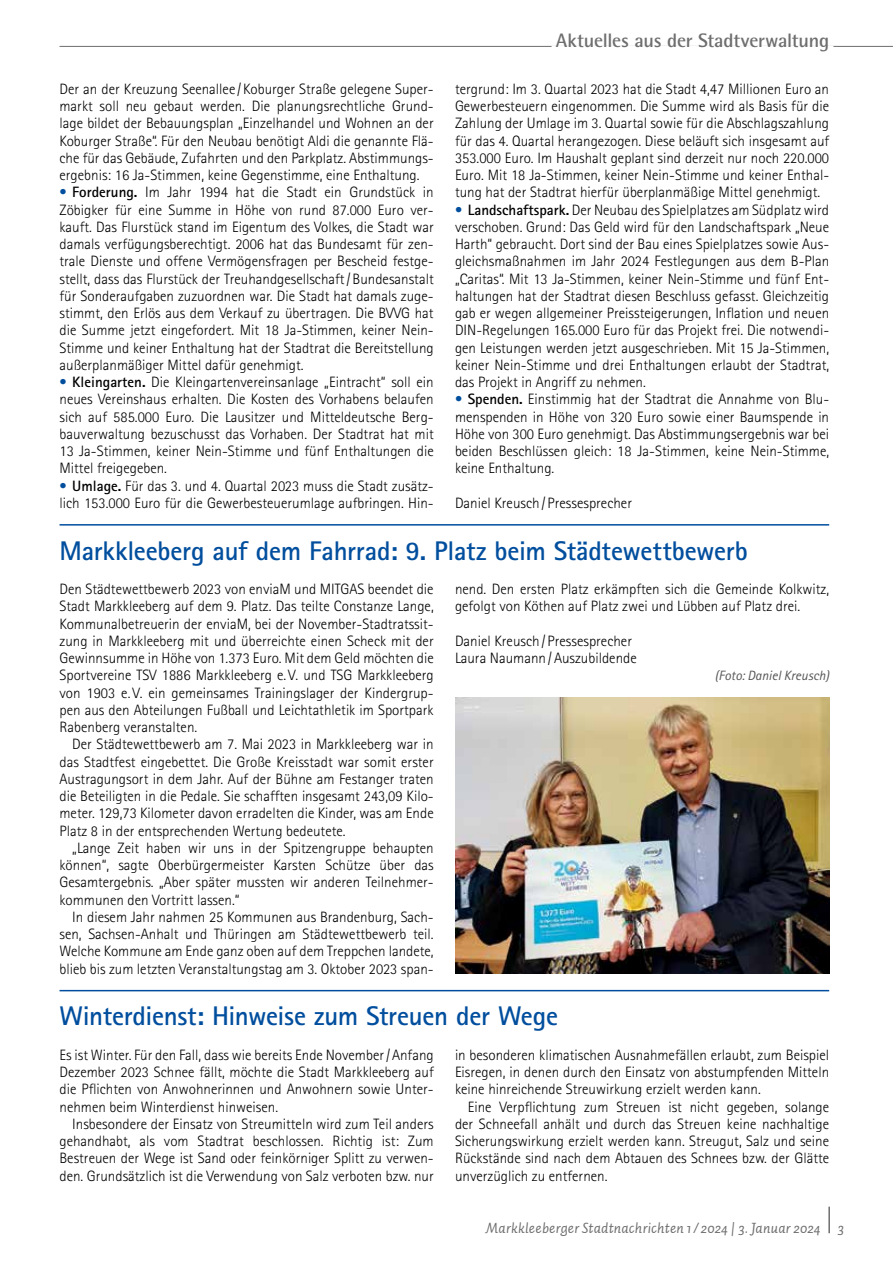
<style>
.page{position:relative;width:893px;height:1263px;background:#fff}
.page>*{position:absolute;margin:0;border:0;box-sizing:border-box;transform-origin:0 0}
.t1{font:700 27px "Rotis Sans Serif Std";letter-spacing:-.01em;color:#004e9e}
.t2{font:700 19.5px "Rotis Semi Sans Std";letter-spacing:-.01em;color:#6e6e6e}
.t3{font:300 15px/17.2px "Rotis Sans Serif Std";color:#000;text-align:justify}
.t4{font:italic 15px "Auto 2";letter-spacing:.01em;color:#6e6e6e}
.t5{font:italic 13.5px "Rotis Sans Serif Std";color:#565655}
.s1{color:#004e9e}
.s2{font-weight:700}
</style>
<div class="page">
<hr style="left:828px;top:1206px;width:2px;height:27px;background:#6e6e6e">
<hr style="left:60px;top:46px;width:833px;height:1px;background:#6e6e6e">
<hr style="left:552px;top:46px;width:281px;height:1px;background:#fff">
<hr style="left:60px;top:524px;width:769px;height:2px;background:#004e9e">
<img style="left:455px;top:698px;width:374px;height:276px">
<hr style="left:60px;top:990px;width:769px;height:1px;background:#004e9e">
<p class="t3" style="left:60px;top:80px;width:376px">Der an der Kreuzung Seenallee / Koburger Straße gelegene Super&shy;markt soll neu gebaut werden. Die planungsrechtliche Grund&shy;lage bildet der Bebauungsplan „Einzelhandel und Wohnen an der Koburger Straße“. Für den Neubau benötigt Aldi die genannte Flä&shy;che für das Gebäude, Zufahrten und den Parkplatz. Abstimmungs&shy;ergebnis: 16 Ja-Stimmen, keine Gegenstimme, eine Enthaltung.</p>
<p class="t3" style="left:60px;top:184px;width:376px"><span class="s1">•</span> <span class="s2">Forderung.</span> Im Jahr 1994 hat die Stadt ein Grundstück in Zöbigker für eine Summe in Höhe von rund 87.000 Euro ver&shy;kauft. Das Flurstück stand im Eigentum des Volkes, die Stadt war damals verfügungsberechtigt. 2006 hat das Bundesamt für zen&shy;trale Dienste und offene Vermögensfragen per Bescheid festge&shy;stellt, dass das Flurstück der Treuhandgesellschaft/Bundesanstalt für Sonderaufgaben zuzuordnen war. Die Stadt hat damals zuge&shy;stimmt, den Erlös aus dem Verkauf zu übertragen. Die BVVG hat die Summe jetzt eingefordert. Mit 18 Ja-Stimmen, keiner Nein-Stimme und keiner Enthaltung hat der Stadtrat die Bereitstellung außerplanmäßiger Mittel dafür genehmigt.</p>
<p class="t3" style="left:60px;top:373px;width:376px"><span class="s1">•</span> <span class="s2">Kleingarten.</span> Die Kleingartenvereinsanlage „Eintracht“ soll ein neues Vereinshaus erhalten. Die Kosten des Vorhabens belaufen sich auf 585.000 Euro. Die Lausitzer und Mitteldeutsche Berg&shy;bauverwaltung bezuschusst das Vorhaben. Der Stadtrat hat mit 13 Ja-Stimmen, keiner Nein-Stimme und fünf Enthaltungen die Mittel freigegeben.</p>
<p class="t3" style="left:60px;top:477px;width:376px"><span class="s1">•</span> <span class="s2">Umlage.</span> Für das 3. und 4. Quartal 2023 muss die Stadt zusätz&shy;lich 153.000 Euro für die Gewerbesteuerumlage aufbringen. Hin-</p>
<h2 class="t2" style="left:556px;top:28px;width:275px">Aktuelles aus der Stadtverwaltung</h2>
<p class="t3" style="left:455px;top:80px;width:376px">tergrund: Im 3. Quartal 2023 hat die Stadt 4,47 Millionen Euro an Gewerbesteuern eingenommen. Die Summe wird als Basis für die Zahlung der Umlage im 3. Quartal sowie für die Abschlagszahlung für das 4. Quartal herangezogen. Diese beläuft sich insgesamt auf 353.000 Euro. Im Haushalt geplant sind derzeit nur noch 220.000<br>Euro. Mit 18 Ja-Stimmen, keiner Nein-Stimme und keiner Enthal&shy;tung hat der Stadtrat hierfür überplanmäßige Mittel genehmigt.</p>
<p class="t3" style="left:455px;top:201px;width:376px"><span class="s1">•</span> <span class="s2">Landschaftspark.</span> Der Neubau des Spielplatzes am Südplatz wird verschoben. Grund: Das Geld wird für den Landschaftspark „Neue Harth“ gebraucht. Dort sind der Bau eines Spielplatzes sowie Aus&shy;gleichsmaßnahmen im Jahr 2024 Festlegungen aus dem B-Plan „Caritas“. Mit 13 Ja-Stimmen, keiner Nein-Stimme und fünf Ent&shy;haltungen hat der Stadtrat diesen Beschluss gefasst. Gleichzeitig gab er wegen allgemeiner Preissteigerungen, Inflation und neuen DIN-Regelungen 165.000 Euro für das Projekt frei. Die notwendi&shy;gen Leistungen werden jetzt ausgeschrieben. Mit 15 Ja-Stimmen, keiner Nein-Stimme und drei Enthaltungen erlaubt der Stadtrat, das Projekt in Angriff zu nehmen.</p>
<p class="t3" style="left:455px;top:391px;width:376px"><span class="s1">•</span> <span class="s2">Spenden.</span> Einstimmig hat der Stadtrat die Annahme von Blu&shy;menspenden in Höhe von 320 Euro sowie einer Baumspende in Höhe von 300 Euro genehmigt. Das Abstimmungsergebnis war bei beiden Beschlüssen gleich: 18 Ja-Stimmen, keine Nein-Stimme, keine Enthaltung.</p>
<p class="t3" style="left:455px;top:494px;width:179px">Daniel Kreusch / Pressesprecher</p>
<h1 class="t1" style="left:60px;top:533px;width:690px">Markkleeberg auf dem Fahrrad: 9. Platz beim Städtewettbewerb</h1>
<p class="t3" style="left:60px;top:580px;width:376px">Den Städtewettbewerb 2023 von enviaM und MITGAS beendet die Stadt Markkleeberg auf dem 9. Platz. Das teilte Constanze Lange, Kommunalbetreuerin der enviaM, bei der November-Stadtratssit&shy;zung in Markkleeberg mit und überreichte einen Scheck mit der Gewinnsumme in Höhe von 1.373 Euro. Mit dem Geld möchten die Sportvereine TSV 1886 Markkleeberg e.V. und TSG Markkleeberg von 1903 e. V. ein gemeinsames Trainingslager der Kindergrup&shy;pen aus den Abteilungen Fußball und Leichtathletik im Sportpark Rabenberg veranstalten.</p>
<p class="t3" style="left:60px;top:736px;width:376px;text-indent:13px">Der Städtewettbewerb am 7. Mai 2023 in Markkleeberg war in das Stadtfest eingebettet. Die Große Kreisstadt war somit erster Austragungsort in dem Jahr. Auf der Bühne am Festanger traten die Beteiligten in die Pedale. Sie schafften insgesamt 243,09 Kilo&shy;meter. 129,73 Kilometer davon erradelten die Kinder, was am Ende Platz 8 in der entsprechenden Wertung bedeutete.</p>
<p class="t3" style="left:60px;top:839px;width:376px;text-indent:13px">„Lange Zeit haben wir uns in der Spitzengruppe behaupten können“, sagte Oberbürgermeister Karsten Schütze über das Gesamtergebnis. „Aber später mussten wir anderen Teilnehmer&shy;kommunen den Vortritt lassen.“</p>
<p class="t3" style="left:60px;top:908px;width:376px;text-indent:13px">In diesem Jahr nahmen 25 Kommunen aus Brandenburg, Sach&shy;sen, Sachsen-Anhalt und Thüringen am Städtewettbewerb teil.<br>Welche Kommune am Ende ganz oben auf dem Treppchen landete, blieb bis zum letzten Veranstaltungstag am 3. Oktober 2023 span-</p>
<p class="t3" style="left:455px;top:580px;width:376px">nend. Den ersten Platz erkämpften sich die Gemeinde Kolkwitz, gefolgt von Köthen auf Platz zwei und Lübben auf Platz drei.</p>
<p class="t3" style="left:455px;top:632px;width:183px">Daniel Kreusch / Pressesprecher<br>Laura Naumann /Auszubildende</p>
<p class="t5" style="left:715px;top:668px;width:116px">(Foto: Daniel Kreusch)</p>
<h1 class="t1" style="left:60px;top:999px;width:500px">Winterdienst: Hinweise zum Streuen der Wege</h1>
<p class="t3" style="left:60px;top:1046px;width:376px">Es ist Winter. Für den Fall, dass wie bereits Ende November/Anfang Dezember 2023 Schnee fällt, möchte die Stadt Markkleeberg auf die Pflichten von Anwohnerinnen und Anwohnern sowie Unter&shy;nehmen beim Winterdienst hinweisen.</p>
<p class="t3" style="left:60px;top:1115px;width:376px;text-indent:13px">Insbesondere der Einsatz von Streumitteln wird zum Teil anders gehandhabt, als vom Stadtrat beschlossen. Richtig ist: Zum Bestreuen der Wege ist Sand oder feinkörniger Splitt zu verwen&shy;den. Grundsätzlich ist die Verwendung von Salz verboten bzw. nur</p>
<p class="t3" style="left:455px;top:1046px;width:376px">in besonderen klimatischen Ausnahmefällen erlaubt, zum Beispiel Eisregen, in denen durch den Einsatz von abstumpfenden Mitteln keine hinreichende Streuwirkung erzielt werden kann.</p>
<p class="t3" style="left:455px;top:1098px;width:376px;text-indent:13px">Eine Verpflichtung zum Streuen ist nicht gegeben, solange der Schneefall anhält und durch das Streuen keine nachhaltige Sicherungswirkung erzielt werden kann. Streugut, Salz und seine Rückstände sind nach dem Abtauen des Schnees bzw. der Glätte unverzüglich zu entfernen.</p>
<p class="t4" style="left:485px;top:1218px;width:360px">Markkleeberger Stadtnachrichten 1/ 2024 | 3. Januar 2024 3</p>
</div>
